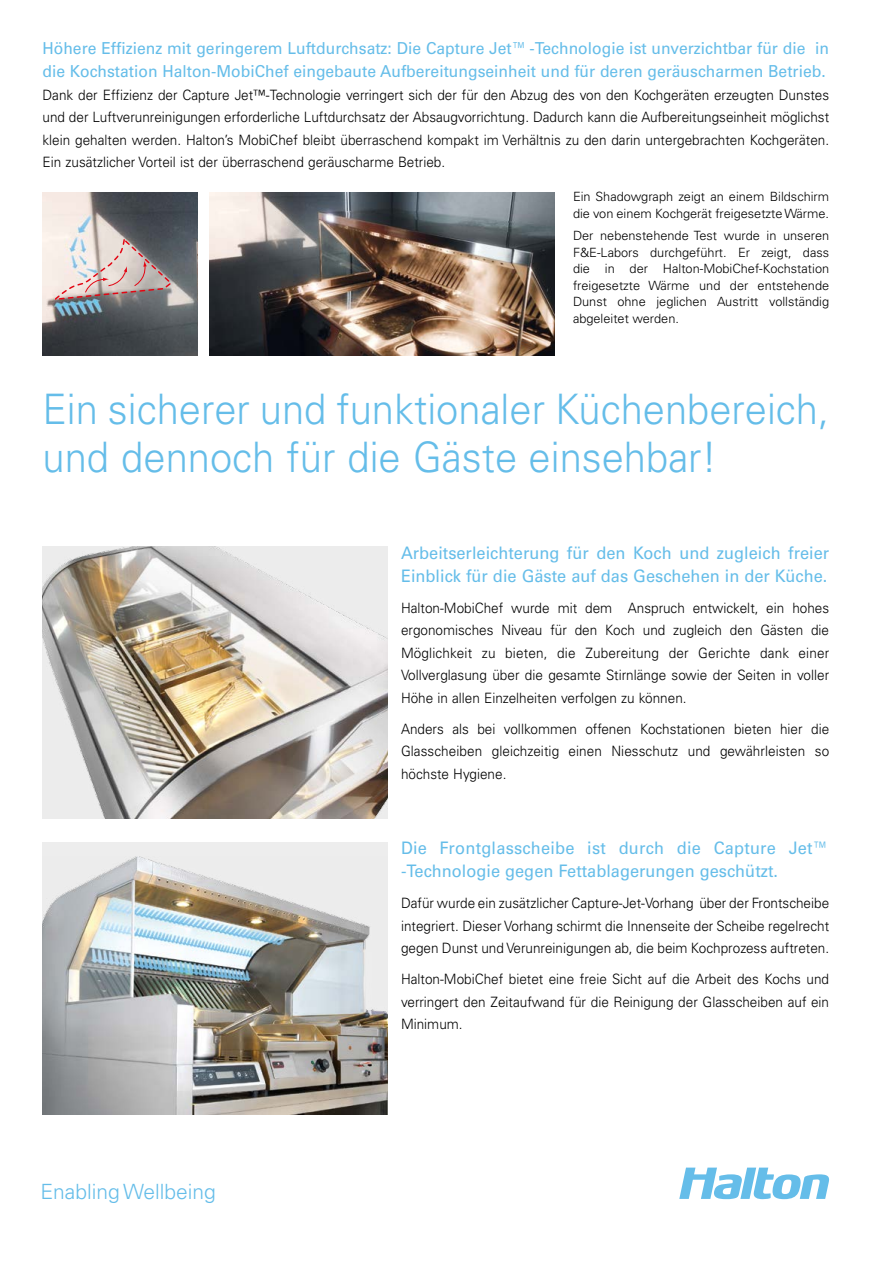
<style>
.page{position:relative;width:893px;height:1263px;background:#fff}
.page>*{position:absolute;margin:0;border:0;box-sizing:border-box;transform-origin:0 0}
.pallerotekstit{font:300 42px/48px "Univers LTCYR 45";color:#65bde9;scale:.95 1}
.t1{font:300 21px "Univers LTCYR 45";color:#65bde9}
.pallerotekstit-2{font:17.25px/22.8px "Univers LTCYR 55 Roman";color:#65bde9;scale:.95 1}
.pallerotekstit-3{font:16.5px/22.8px "Univers LTCYR 55 Roman";color:#65bde9;scale:.95 1}
.pallerotekstit-4{font:300 14.25px/22.5px "Univers LTCYR 45";color:#000;text-align:justify;scale:.95 1}
.t2{font:300 12.75px/16.5px "Univers LTCYR 45";color:#000}
</style>
<div class="page">
<svg style="left:679px;top:1167px;width:150px;height:32px"></svg>
<img style="left:43px;top:546px;width:345px;height:272px">
<div style="left:43px;top:842px;width:345px;height:272px;background:#ededed"></div>
<img style="left:43px;top:856px;width:345px;height:258px">
<img style="left:209px;top:192px;width:346px;height:163px">
<img style="left:43px;top:192px;width:155px;height:163px">
<img style="left:54px;top:238px;width:119px;height:63px">
<p class="pallerotekstit-3" style="left:43px;top:36px;width:829px">Höhere Effizienz mit geringerem Luftdurchsatz: Die Capture Jet™ -Technologie ist unverzichtbar für die in die Kochstation Halton-MobiChef eingebaute Aufbereitungseinheit und für deren geräuscharmen Betrieb.</p>
<p class="pallerotekstit-4" style="left:43px;top:83px;width:830px">Dank der Effizienz der Capture Jet™-Technologie verringert sich der für den Abzug des von den Kochgeräten erzeugten Dunstes und der Luftverunreinigungen erforderliche Luftdurchsatz der Absaugvorrichtung. Dadurch kann die Aufbereitungseinheit möglichst klein gehalten werden. Halton’s MobiChef bleibt überraschend kompakt im Verhältnis zu den darin untergebrachten Kochgeräten.<br>Ein zusätzlicher Vorteil ist der überraschend geräuscharme Betrieb.</p>
<p class="t2" style="left:573px;top:188px;width:258px">Ein Shadowgraph zeigt an einem Bildschirm die von einem Kochgerät freigesetzte Wärme.</p>
<p class="t2" style="left:573px;top:227px;width:258px;text-align:justify">Der nebenstehende Test wurde in unseren F&amp;E-Labors durchgeführt. Er zeigt, dass die in der Halton-MobiChef-Kochstation freigesetzte Wärme und der entstehende Dunst ohne jeglichen Austritt vollständig abgeleitet werden.</p>
<p class="pallerotekstit" style="left:43px;top:384px;width:830px">Ein sicherer und funktionaler Küchenbereich, und dennoch für die Gäste einsehbar!</p>
<p class="pallerotekstit-2" style="left:401px;top:541px;width:452px">Arbeitserleichterung für den Koch und zugleich freier<br>Einblick für die Gäste auf das Geschehen in der Küche.</p>
<p class="pallerotekstit-4" style="left:401px;top:596px;width:452px">Halton-MobiChef wurde mit dem Anspruch entwickelt, ein hohes ergonomisches Niveau für den Koch und zugleich den Gästen die Möglichkeit zu bieten, die Zubereitung der Gerichte dank einer Vollverglasung über die gesamte Stirnlänge sowie der Seiten in voller Höhe in allen Einzelheiten verfolgen zu können.</p>
<p class="pallerotekstit-4" style="left:401px;top:717px;width:452px">Anders als bei vollkommen offenen Kochstationen bieten hier die Glasscheiben gleichzeitig einen Niesschutz und gewährleisten so höchste Hygiene.</p>
<p class="t1" style="left:40px;top:1178px;width:177px">Enabling Wellbeing</p>
<p class="pallerotekstit-2" style="left:401px;top:836px;width:452px">Die Frontglasscheibe ist durch die Capture Jet™ -Technologie gegen Fettablagerungen geschützt.</p>
<p class="pallerotekstit-4" style="left:401px;top:891px;width:452px">Dafür wurde ein zusätzlicher Capture-Jet-Vorhang über der Frontscheibe integriert. Dieser Vorhang schirmt die Innenseite der Scheibe regelrecht gegen Dunst und Verunreinigungen ab, die beim Kochprozess auftreten.</p>
<p class="pallerotekstit-4" style="left:401px;top:967px;width:452px">Halton-MobiChef bietet eine freie Sicht auf die Arbeit des Kochs und verringert den Zeitaufwand für die Reinigung der Glasscheiben auf ein Minimum.</p>
</div>
